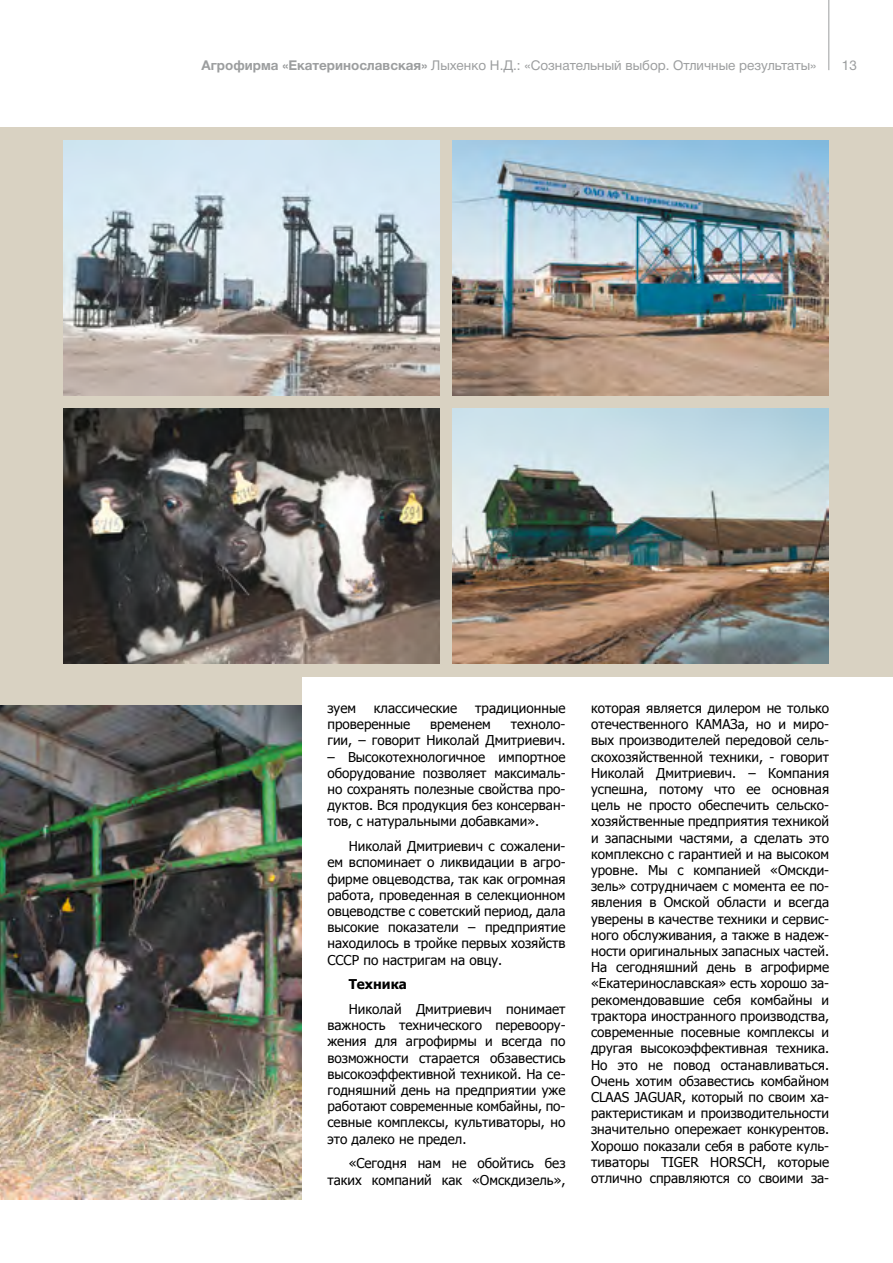
<style>
.page{position:relative;width:893px;height:1263px;background:#fff}
.page>*{position:absolute;margin:0;border:0;box-sizing:border-box;transform-origin:0 0}
.t1{font:13.5px/16.2px "Tahoma";color:#000;text-align:justify}
.t2{font:13.5px "Helvetica 5 Normal";color:#9c9e9f}
.t3{font:700 13.5px "Tahoma";color:#000}
.s1{font-family:"Helvetica 7 Bold"}
</style>
<div class="page">
<hr style="left:828px;top:0;width:1px;height:70px;background:#9c9e9f">
<div style="left:0;top:658px;width:302px;height:541px;background:#d9d2c2"></div>
<div style="left:0;top:128px;width:893px;height:549px;background:#d9d2c2"></div>
<img style="left:0;top:706px;width:302px;height:493px">
<img style="left:64px;top:409px;width:376px;height:255px">
<img style="left:64px;top:141px;width:376px;height:255px">
<img style="left:453px;top:409px;width:376px;height:255px">
<img style="left:453px;top:141px;width:375px;height:255px">
<p class="t2" style="left:202px;top:58px;width:616px"><span class="s1">Агрофирма «Екатеринославская»</span> Лыхенко Н.Д.: «Сознательный выбор. Отличные результаты»</p>
<p class="t2" style="left:842px;top:58px;width:17px">13</p>
<p class="t1" style="left:327px;top:699px;width:30px">зуем</p>
<p class="t1" style="left:374px;top:699px;width:85px">классические</p>
<p class="t1" style="left:475px;top:699px;width:92px">традиционные</p>
<p class="t1" style="left:327px;top:716px;width:84px">проверенные</p>
<p class="t1" style="left:430px;top:716px;width:62px">временем</p>
<p class="t1" style="left:327px;top:716px;width:240px;text-align:right">техноло-<br>гии, – говорит Николай Дмитриевич.</p>
<p class="t1" style="left:327px;top:748px;width:240px">– Высокотехнологичное импортное оборудование позволяет максималь&shy;но сохранять полезные свойства про&shy;дуктов. Вся продукция без консерван&shy;тов, с натуральными добавками».</p>
<p class="t1" style="left:327px;top:837px;width:240px;text-indent:21px">Николай Дмитриевич с сожалени&shy;ем вспоминает о ликвидации в агро&shy;фирме овцеводства, так как огромная работа, проведенная в селекционном овцеводстве с советский период, дала высокие показатели – предприятие находилось в тройке первых хозяйств СССР по настригам на овцу.</p>
<p class="t3" style="left:349px;top:975px;width:60px">Техника</p>
<p class="t1" style="left:327px;top:1000px;width:240px;text-indent:21px">Николай Дмитриевич понимает важность технического перевоору&shy;жения для агрофирмы и всегда по возможности старается обзавестись высокоэффективной техникой. На се&shy;годняшний день на предприятии уже работают современные комбайны, по&shy;севные комплексы, культиваторы, но это далеко не предел.</p>
<p class="t1" style="left:327px;top:1155px;width:240px;text-align:right">«Сегодня нам не обойтись без таких компаний как «Омскдизель»,</p>
<p class="t1" style="left:591px;top:699px;width:240px">которая является дилером не только отечественного КАМАЗа, но и миро&shy;вых производителей передовой сель&shy;скохозяйственной техники, - говорит Николай Дмитриевич. – Компания успешна, потому что ее основная цель не просто обеспечить сельско&shy;хозяйственные предприятия техникой и запасными частями, а сделать это комплексно с гарантией и на высоком уровне. Мы с компанией «Омскди&shy;зель» сотрудничаем с момента ее по&shy;явления в Омской области и всегда уверены в качестве техники и сервис&shy;ного обслуживания, а также в надеж&shy;ности оригинальных запасных частей.<br>На сегодняшний день в агрофирме «Екатеринославская» есть хорошо за&shy;рекомендовавшие себя комбайны и трактора иностранного производства, современные посевные комплексы и другая высокоэффективная техника.<br>Но это не повод останавливаться.<br>Очень хотим обзавестись комбайном CLAAS JAGUAR, который по своим ха&shy;рактеристикам и производительности значительно опережает конкурентов.<br>Хорошо показали себя в работе куль&shy;тиваторы TIGER HORSCH, которые отлично справляются со своими за-</p>
</div>
